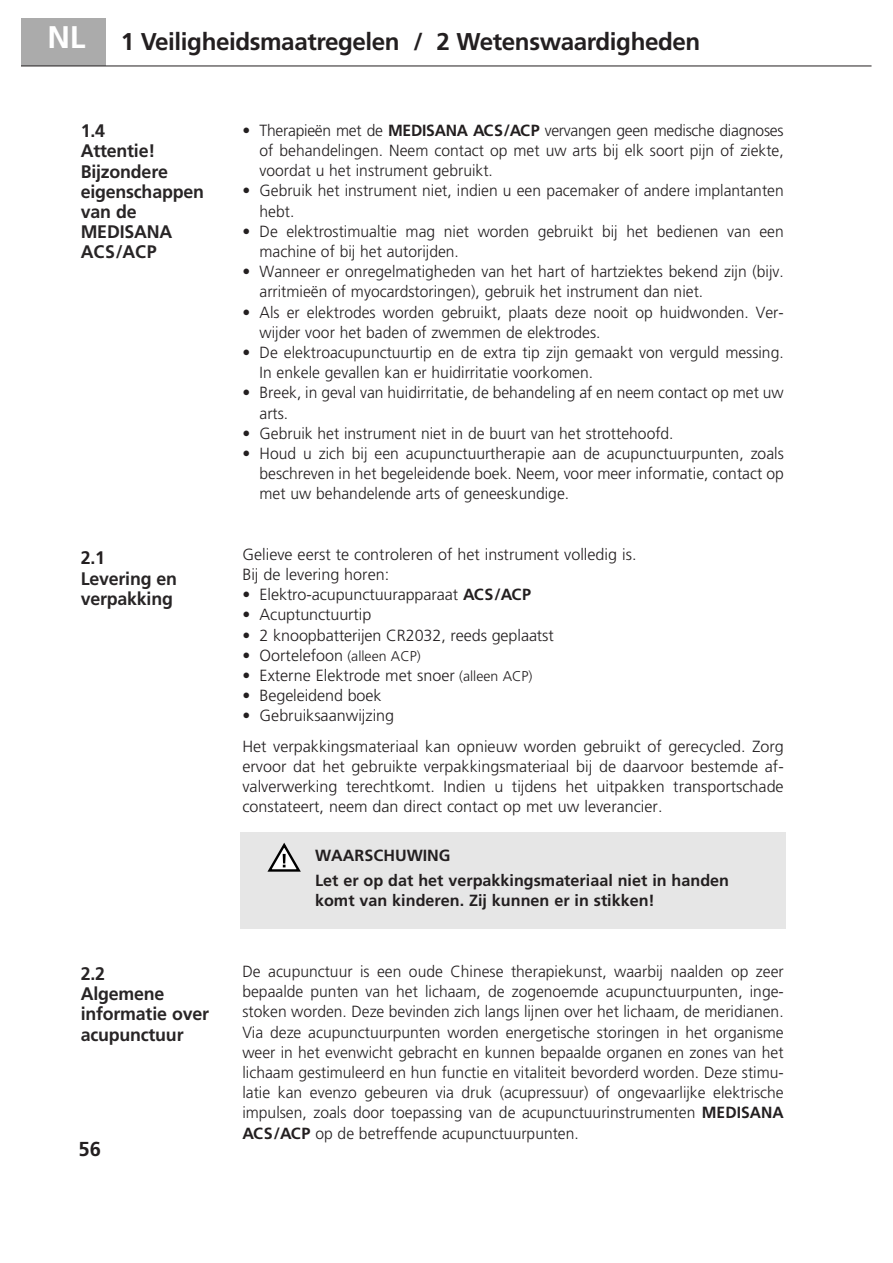
<style>
.page{position:relative;width:893px;height:1263px;background:#fff}
.page>*{position:absolute;margin:0;border:0;box-sizing:border-box;transform-origin:0 0}
.t1{font:700 24.3px "Frutiger";letter-spacing:-.015em;color:#231f20}
.t2{font:700 20.25px "Frutiger";color:#231f20}
.t3{font:700 18.15px/20.2px "Frutiger";letter-spacing:-.01em;color:#282526}
.t4{font:300 16.2px/20.2px "Frutiger";color:#231f20}
.t5{font:700 16.2px/25.2px "Frutiger";color:#231f20}
.s1{font-size:31.35px;color:#fff}
.s2{font-weight:700}
.s3{color:#231f20}
.s4{font-size:14.1px}
</style>
<div class="page">
<div style="left:240px;top:832px;width:546px;height:97px;background:#e6e6e6"></div>
<div style="left:21px;top:18px;width:85px;height:48px;background:#ababab"></div>
<hr style="left:21px;top:66px;width:850px;height:1px;background:#231f20">
<svg style="left:267px;top:842px;width:34px;height:30px"></svg>
<p class="t1" style="left:47px;top:27px;width:654px"><span class="s1">NL</span> 1 Veiligheidsmaatregelen / 2 Wetenswaardigheden</p>
<p class="t3" style="left:81px;top:121px;width:125px">1.4<br>Attentie!<br>Bijzondere eigenschappen van de<br>MEDISANA<br>ACS/ACP</p>
<p class="t4" style="left:260px;top:120px;width:526px;text-align:justify;text-indent:-17px">• Therapieën met de <span class="s2">MEDISANA ACS/ACP</span> vervangen geen medische diagnoses of behandelingen. Neem contact op met uw arts bij elk soort pijn of ziekte, voordat u het instrument gebruikt.</p>
<p class="t4" style="left:260px;top:181px;width:526px;text-indent:-17px">• Gebruik het instrument niet, indien u een pacemaker of andere implantanten hebt.</p>
<p class="t4" style="left:260px;top:221px;width:526px;text-indent:-17px">• De elektrostimualtie mag niet worden gebruikt bij het bedienen van een machine of bij het autorijden.</p>
<p class="t4" style="left:260px;top:261px;width:526px;text-indent:-17px">• Wanneer er onregelmatigheden van het hart of hartziektes bekend zijn (bijv. arritmieën of myocardstoringen), gebruik het instrument dan niet.</p>
<p class="t4" style="left:260px;top:302px;width:526px;text-indent:-17px">• Als er elektrodes worden gebruikt, plaats deze nooit op huidwonden. Ver&shy;wijder voor het baden of zwemmen de elektrodes.</p>
<p class="t4" style="left:260px;top:342px;width:526px;text-indent:-17px">• De elektroacupunctuurtip en de extra tip zijn gemaakt von verguld messing.<br>In enkele gevallen kan er huidirritatie voorkomen.</p>
<p class="t4" style="left:260px;top:383px;width:526px;text-indent:-17px">• Breek, in geval van huidirritatie, de behandeling af en neem contact op met uw arts.</p>
<p class="t4" style="left:242px;top:423px;width:433px">• Gebruik het instrument niet in de buurt van het strottehoofd.</p>
<p class="t4" style="left:260px;top:443px;width:526px;text-align:justify;text-indent:-17px">• Houd u zich bij een acupunctuurtherapie aan de acupunctuurpunten, zoals beschreven in het begeleidende boek. Neem, voor meer informatie, contact op met uw behandelende arts of geneeskundige.</p>
<p class="t3" style="left:81px;top:548px;width:98px"><span class="s3">2.1<br></span>Levering en verpakking</p>
<p class="t4" style="left:242px;top:544px;width:396px">Gelieve eerst te controleren of het instrument volledig is.<br>Bij de levering horen:</p>
<p class="t4" style="left:242px;top:584px;width:290px">• Elektro-acupunctuurapparaat <span class="s2">ACS/ACP</span></p>
<p class="t4" style="left:242px;top:605px;width:130px">• Acuptunctuurtip</p>
<p class="t4" style="left:242px;top:625px;width:313px">• 2 knoopbatterijen CR2032, reeds geplaatst</p>
<p class="t4" style="left:242px;top:645px;width:180px">• Oortelefoon <span class="s4">(alleen ACP)</span></p>
<p class="t4" style="left:242px;top:665px;width:292px">• Externe Elektrode met snoer <span class="s4">(alleen ACP)</span></p>
<p class="t4" style="left:242px;top:685px;width:141px">• Begeleidend boek</p>
<p class="t4" style="left:242px;top:701px;width:543px;line-height:30.3px">• Gebruiksaanwijzing<br>Het verpakkingsmateriaal kan opnieuw worden gebruikt of gerecycled. Zorg</p>
<p class="t4" style="left:242px;top:756px;width:543px;text-align:justify">ervoor dat het gebruikte verpakkingsmateriaal bij de daarvoor bestemde af&shy;valverwerking terechtkomt. Indien u tijdens het uitpakken transportschade constateert, neem dan direct contact op met uw leverancier.</p>
<p class="t5" style="left:315px;top:842px;width:415px">WAARSCHUWING<br>Let er op dat het verpakkingsmateriaal niet in handen</p>
<p class="t5" style="left:315px;top:888px;width:341px">komt van kinderen. Zij kunnen er in stikken!</p>
<p class="t3" style="left:81px;top:963px;width:130px">2.2<br>Algemene informatie over acupunctuur</p>
<p class="t2" style="left:79px;top:1137px;width:24px">56</p>
<p class="t4" style="left:242px;top:961px;width:543px;text-align:justify">De acupunctuur is een oude Chinese therapiekunst, waarbij naalden op zeer bepaalde punten van het lichaam, de zogenoemde acupunctuurpunten, inge&shy;stoken worden. Deze bevinden zich langs lijnen over het lichaam, de meridianen.<br>Via deze acupunctuurpunten worden energetische storingen in het organisme weer in het evenwicht gebracht en kunnen bepaalde organen en zones van het lichaam gestimuleerd en hun functie en vitaliteit bevorderd worden. Deze stimu&shy;latie kan evenzo gebeuren via druk (acupressuur) of ongevaarlijke elektrische impulsen, zoals door toepassing van de acupunctuurinstrumenten <span class="s2">MEDISANA ACS/ACP</span> op de betreffende acupunctuurpunten.</p>
</div>
